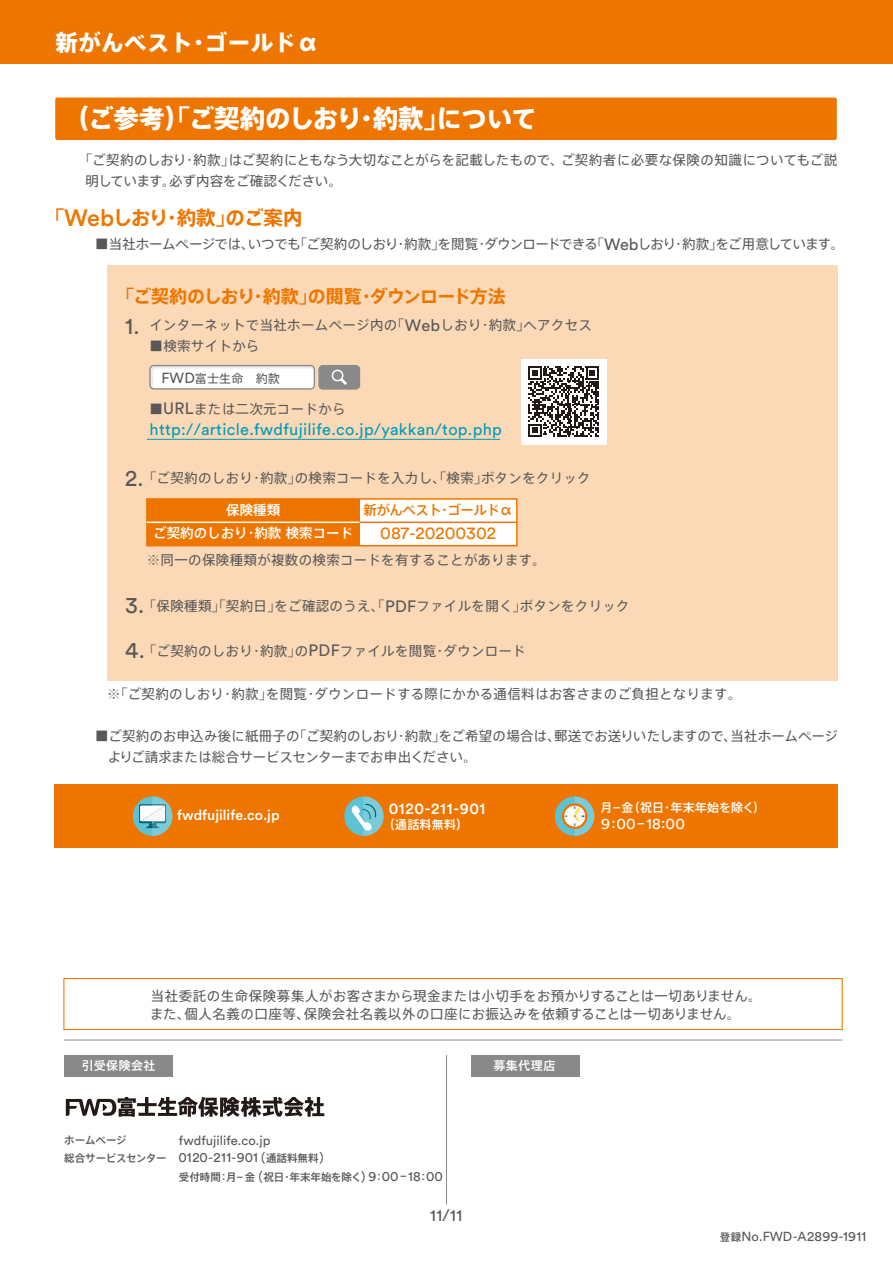
<style>
.page{position:relative;width:893px;height:1263px;background:#fff}
.page>*{position:absolute;margin:0;border:0;box-sizing:border-box;transform-origin:0 0}
.t1{font:25.5px "Axis Basic Pro N H";letter-spacing:-.005em;color:#fff}
.t2{font:23.1px "Circular Pro";color:#595857}
.t3{font:22.5px "Axis Basic Pro N H";letter-spacing:.02em;color:#fff}
.t4{font:19.5px "Axis Basic Pro N B";letter-spacing:-.03em;color:#ee7600}
.t5{font:18px "Axis Basic Pro N B";letter-spacing:-.04em;color:#ee7600}
.t6{font:17.55px "Circular Pro";color:#ee7600}
.t7{font:16.5px "Circular Pro";color:#595857}
.t8{font:16.35px "Circular Pro";letter-spacing:.02em;color:#009cb9}
.t9{font:500 15.9px "Circular Pro";letter-spacing:.04em;color:#fff}
.t10{font:15.6px "Circular Pro";color:#fff}
.t11{font:500 14.4px "Circular Pro";color:#fff}
.t12{font:13.5px/21px "Axis Basic Pro N R";letter-spacing:.02em;color:#595857}
.t13{font:13.5px "Axis Basic Pro N R";letter-spacing:-.04em;color:#595857}
.t14{font:13.5px/23.4px "Axis Basic Pro N M";color:#fff;text-align:center}
.t15{font:13.5px "Axis Basic Pro N M";letter-spacing:-.04em;color:#ee7600}
.t16{font:13.05px "Circular Pro";color:#595857}
.t17{font:12px "Axis Basic Pro N M";letter-spacing:.02em;color:#fff}
.t18{font:12px "Axis Basic Pro N M";color:#fff}
.t19{font:12px "Axis Basic Pro N R";letter-spacing:.01em;color:#595857}
.t20{font:10.5px "Axis Basic Pro N M";color:#595857}
.s1{font-family:"Circular Pro";font-weight:500;font-size:23.4px}
.s2{font-family:"Circular Pro";font-size:16.35px}
.s3{font-size:21.75px}
.s4{font-family:"Circular Pro";font-size:14.55px}
.s5{font-family:"Circular Pro";font-size:23.1px}
.s6{font-family:"Circular Pro";font-size:21.75px}
.s7{font-size:16.8px}
.s8{font-family:"Circular Pro";font-size:14.85px}
.s9{font-size:14.85px}
.s10{font-family:"Axis Basic Pro N M";font-size:10.5px}
.s11{font-family:"Circular Pro";font-size:13.65px}
.s12{font-family:"Circular Pro";font-size:13.05px}
.s13{font-size:13.65px}
</style>
<div class="page">
<div style="left:0;top:0;width:893px;height:64px;background:#ee7600"></div>
<div style="left:55px;top:98px;width:782px;height:42px;background:#ee7600;border-radius:2px"></div>
<div style="left:107px;top:265px;width:731px;height:415px;background:#fbd9b6"></div>
<div style="left:147px;top:499px;width:370px;height:47px;background:#fff"></div>
<div style="left:147px;top:499px;width:212px;height:47px;background:#ee7600"></div>
<div style="left:146px;top:498px;width:372px;height:48px;border:2px solid #ee7600"></div>
<hr style="left:359px;top:522px;width:158px;height:1px;background:#ee7600">
<hr style="left:147px;top:522px;width:212px;height:1px;background:#fff">
<div style="left:150px;top:366px;width:164px;height:23px;background:#ececec;border-radius:4px"></div>
<div style="left:153px;top:368px;width:161px;height:21px;background:#fff;border-radius:4px"></div>
<div style="left:319px;top:366px;width:41px;height:23px;background:#898989;border-radius:4px"></div>
<div style="left:318px;top:365px;width:42px;height:25px;border:1px solid #898989;border-radius:4px"></div>
<svg style="left:331px;top:369px;width:16px;height:16px"></svg>
<div style="left:149px;top:365px;width:166px;height:25px;border:1px solid #898989;border-radius:4px"></div>
<hr style="left:147px;top:439px;width:353px;height:1px;background:#009cb9">
<div style="left:55px;top:784px;width:783px;height:63px;background:#ee7600"></div>
<svg style="left:344px;top:796px;width:40px;height:40px"></svg>
<div style="left:555px;top:796px;width:39px;height:40px;background:#5dc2d4;border-radius:50%"></div>
<svg style="left:575px;top:796px;width:19px;height:40px"></svg>
<svg style="left:562px;top:803px;width:25px;height:26px"></svg>
<div style="left:564px;top:806px;width:21px;height:21px;background:#fff;border-radius:50%"></div>
<svg style="left:573px;top:803px;width:14px;height:26px"></svg>
<svg style="left:133px;top:796px;width:39px;height:40px"></svg>
<svg style="left:139px;top:804px;width:13px;height:24px"></svg>
<svg style="left:152px;top:796px;width:20px;height:40px"></svg>
<div style="left:521px;top:359px;width:85px;height:85px;background:#fff"></div>
<svg style="left:528px;top:366px;width:71px;height:71px"></svg>
<hr style="left:64px;top:1040px;width:778px;height:1px;background:#898989">
<hr style="left:446px;top:1055px;width:1px;height:149px;background:#898989">
<div style="left:64px;top:1055px;width:108px;height:21px;background:#898989"></div>
<div style="left:471px;top:1055px;width:108px;height:21px;background:#898989"></div>
<svg style="left:66px;top:1097px;width:258px;height:20px"></svg>
<div style="left:63px;top:978px;width:780px;height:52px;border:1px solid #ee7600"></div>
<h3 class="t3" style="left:55px;top:25px;width:265px">新がんベスト・ゴールドα</h3>
<h1 class="t1" style="left:64px;top:99px;width:475px">（ご参考）「ご契約のしおり・約款」について</h1>
<p class="t12" style="left:86px;top:149px;width:753px;text-indent:-7px">「ご契約のしおり・約款」はご契約にともなう大切なことがらを記載したもので、ご契約者に必要な保険の知識についてもご説明しています。必ず内容をご確認ください。</p>
<h3 class="t4" style="left:45px;top:202px;width:259px">「<span class="s1">Web</span>しおり・約款」のご案内</h3>
<p class="t13" style="left:95px;top:234px;width:750px">■当社ホームページでは、いつでも「ご契約のしおり・約款」を閲覧・ダウンロードできる「<span class="s2">Web</span>しおり・約款」をご用意しています。</p>
<h3 class="t5" style="left:116px;top:283px;width:391px">「ご契約のしおり・約款」の閲覧・ダウンロード方法</h3>
<h2 class="t2" style="left:125px;top:310px;width:16px">1<span class="s3">.</span></h2>
<p class="t12" style="left:150px;top:313px;width:444px">インターネットで当社ホームページ内の「<span class="s2">Web</span>しおり・約款」へアクセス</p>
<p class="t12" style="left:150px;top:334px;width:111px">■検索サイトから</p>
<p class="t19" style="left:161px;top:369px;width:120px"><span class="s4">FWD</span>富士生命　約款</p>
<p class="t12" style="left:150px;top:397px;width:197px">■<span class="s2">URL</span>または二次元コードから</p>
<p class="t8" style="left:150px;top:419px;width:354px">http://article.fwdfujilife.co.jp/yakkan/top.php</p>
<p class="t12" style="left:125px;top:467px;width:467px"><span class="s5">2</span><span class="s6">.</span>「ご契約のしおり・約款」の検索コードを入力し、「検索」ボタンをクリック</p>
<p class="t14" style="left:153px;top:497px;width:201px">保険種類<br>ご契約のしおり・約款検索コード</p>
<p class="t15" style="left:363px;top:499px;width:151px">新がんベスト・ゴールドα</p>
<p class="t6" style="left:380px;top:521px;width:117px">087<span class="s7">-</span>20200302</p>
<p class="t12" style="left:147px;top:549px;width:401px">※同一の保険種類が複数の検索コードを有することがあります。</p>
<p class="t12" style="left:125px;top:594px;width:506px"><span class="s5">3</span><span class="s6">.</span>「保険種類」「契約日」をご確認のうえ、「<span class="s2">PDF</span>ファイルを開く」ボタンをクリック</p>
<p class="t12" style="left:125px;top:639px;width:402px"><span class="s5">4</span><span class="s6">.</span>「ご契約のしおり・約款」の<span class="s2">PDF</span>ファイルを閲覧・ダウンロード</p>
<p class="t12" style="left:107px;top:683px;width:636px">※「ご契約のしおり・約款」を閲覧・ダウンロードする際にかかる通信料はお客さまのご負担となります。</p>
<p class="t12" style="left:108px;top:724px;width:732px;text-indent:-13px">■ご契約のお申込み後に紙冊子の「ご契約のしおり・約款」をご希望の場合は、郵送でお送りいたしますので、当社ホームページよりご請求または総合サービスセンターまでお申出ください。</p>
<p class="t18" style="left:600px;top:799px;width:166px">月<span class="s8">-</span>金（祝日・年末年始を除く）</p>
<p class="t10" style="left:601px;top:813px;width:85px">9<span class="s9">:</span>00<span class="s9">-</span>18<span class="s9">:</span>00</p>
<p class="t9" style="left:389px;top:797px;width:98px">0120-211-901</p>
<p class="t17" style="left:383px;top:815px;width:87px">（通話料無料）</p>
<p class="t11" style="left:177px;top:805px;width:104px">fwdfujilife.co.jp</p>
<p class="t12" style="left:150px;top:986px;width:613px;line-height:18px">当社委託の生命保険募集人がお客さまから現金または小切手をお預かりすることは一切ありません。また、個人名義の口座等、保険会社名義以外の口座にお振込みを依頼することは一切ありません。</p>
<p class="t17" style="left:82px;top:1056px;width:75px">引受保険会社</p>
<p class="t17" style="left:493px;top:1056px;width:63px">募集代理店</p>
<p class="t16" style="left:64px;top:1131px;width:208px"><span class="s10">ホームページ　　　　</span> fwdfujilife.co.jp</p>
<p class="t20" style="left:64px;top:1150px;width:261px">総合サービスセンター <span class="s11">0120</span><span class="s12">-</span><span class="s11">211</span><span class="s12">-</span><span class="s11">901</span> <span class="s12">(</span>通話料無料<span class="s12">)</span></p>
<p class="t20" style="left:179px;top:1169px;width:265px">受付時間：月<span class="s12">-</span>金 <span class="s12">(</span>祝日・年末年始を除く<span class="s12">)</span> <span class="s11">9</span>：<span class="s11">00</span><span class="s12">-</span><span class="s11">18</span>：<span class="s11">00</span></p>
<p class="t7" style="left:430px;top:1204px;width:34px">11/11</p>
<p class="t16" style="left:720px;top:1228px;width:148px"><span class="s10">登録</span>No.FWD-A<span class="s13">2899</span>-<span class="s13">1911</span></p>
</div>
